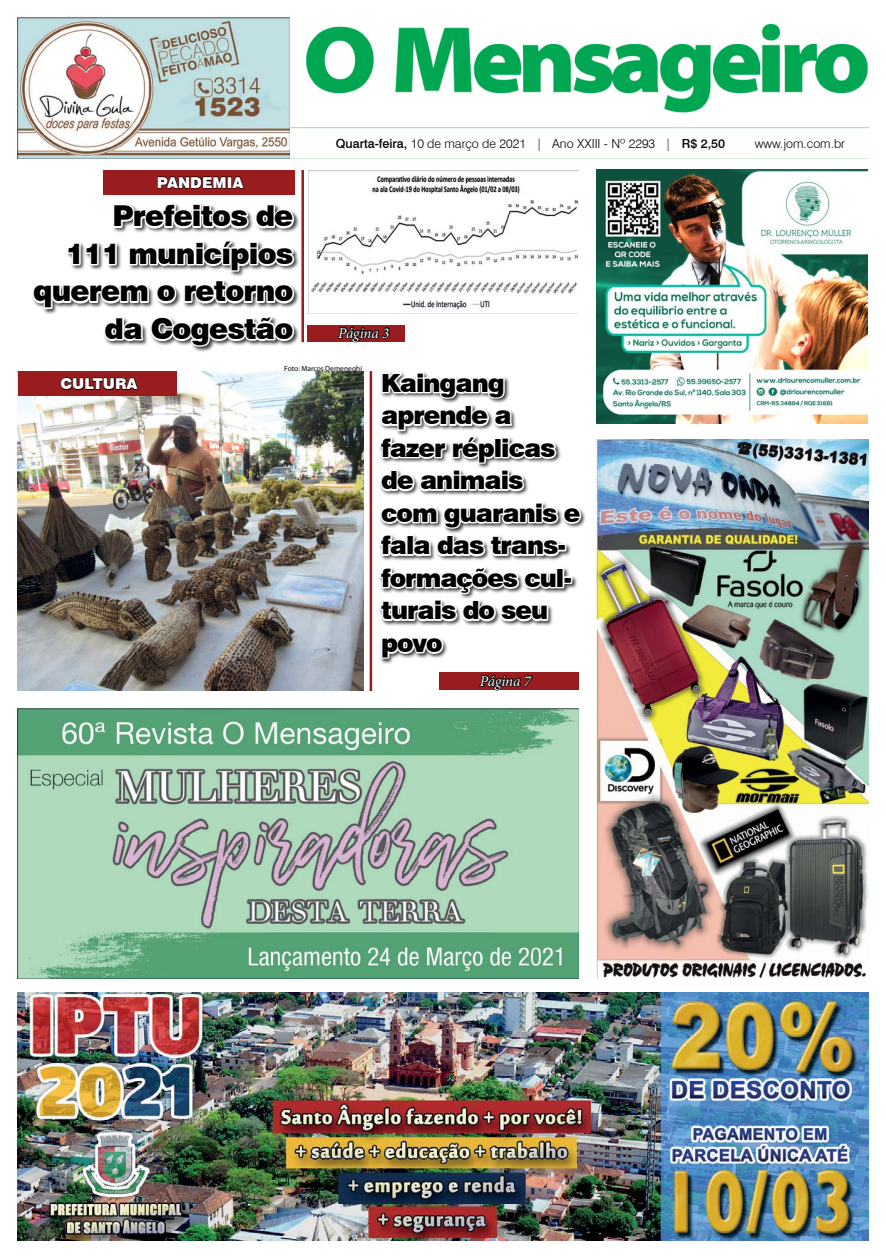
<style>
.page{position:relative;width:886px;height:1258px;background:#fff}
.page>*{position:absolute;margin:0;border:0;box-sizing:border-box;transform-origin:0 0}
.t1{font:900 28.75px/37.5px "Swiss 721 BT";letter-spacing:-.03em;color:#000;text-align:right}
.t2{font:900 25px/32.5px "Swiss 721 BT";letter-spacing:-.04em;color:#000}
.t3{font:900 15px "Swiss 721 BT";color:#fff}
.t4{font:italic 15px "Minion Pro";letter-spacing:-.015em;color:#fff}
.t5{font:300 12.5px "Swiss 721 BT";color:#000}
.t6{font:7.5px "Myriad Pro";color:#000}
.s1{font-weight:500}
</style>
<div class="page">
<img style="left:18px;top:18px;width:850px;height:141px">
<img style="left:596px;top:170px;width:272px;height:254px">
<img style="left:596px;top:440px;width:272px;height:538px">
<img style="left:18px;top:708px;width:561px;height:270px">
<img style="left:18px;top:992px;width:850px;height:248px">
<img style="left:18px;top:371px;width:345px;height:319px">
<div style="left:19px;top:371px;width:158px;height:25px;background:#991c1f"></div>
<svg style="left:60px;top:377px;width:78px;height:13px"></svg>
<hr style="left:370px;top:371px;width:2px;height:320px;background:#991c1f">
<svg style="left:379px;top:372px;width:179px;height:122px"></svg>
<svg style="left:379px;top:502px;width:204px;height:123px"></svg>
<svg style="left:380px;top:638px;width:65px;height:22px"></svg>
<div style="left:103px;top:170px;width:191px;height:25px;background:#991c1f"></div>
<svg style="left:157px;top:176px;width:87px;height:13px"></svg>
<svg style="left:113px;top:203px;width:183px;height:28px"></svg>
<svg style="left:32px;top:241px;width:264px;height:107px"></svg>
<div style="left:307px;top:326px;width:97px;height:16px;background:#991c1f"></div>
<svg style="left:336px;top:325px;width:55px;height:18px"></svg>
<hr style="left:301px;top:170px;width:3px;height:172px;background:#991c1f">
<img style="left:308px;top:171px;width:271px;height:142px">
<div style="left:439px;top:672px;width:140px;height:18px;background:#991c1f"></div>
<svg style="left:479px;top:674px;width:54px;height:17px"></svg>
<p class="t3" style="left:157px;top:173px;width:88px">PANDEMIA</p>
<p class="t1" style="left:33px;top:197px;width:262px">Prefeitos de<br>111 municípios querem o retorno da Cogestão</p>
<p class="t5" style="left:336px;top:136px;width:391px"><span class="s1">Quarta-feira,</span> 10 de março de 2021 | Ano XXIII - Nº 2293 | <span class="s1">R$ 2,50</span></p>
<p class="t5" style="left:755px;top:136px;width:92px">www.jom.com.br</p>
<p class="t4" style="left:338px;top:323px;width:53px">Página 3</p>
<p class="t6" style="left:284px;top:364px;width:79px">Foto: Marcos Demeneghi</p>
<p class="t3" style="left:61px;top:375px;width:78px">CULTURA</p>
<p class="t2" style="left:381px;top:367px;width:201px">Kaingang aprende a fazer réplicas de animais com guaranis e fala das trans&shy;formações cul&shy;turais do seu povo</p>
<p class="t4" style="left:480px;top:671px;width:53px">Página 7</p>
</div>
